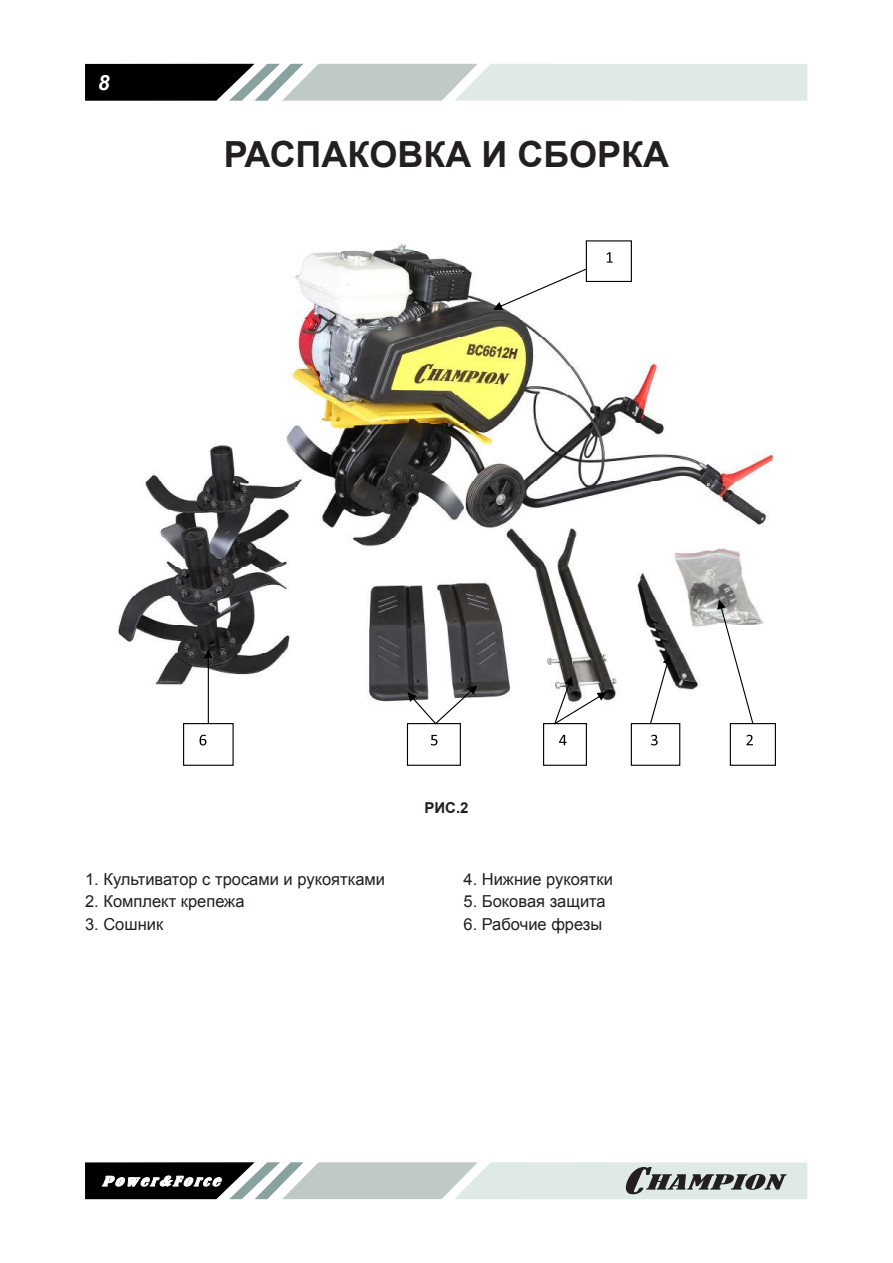
<style>
.page{position:relative;width:893px;height:1263px;background:#fff}
.page>*{position:absolute;margin:0;border:0;box-sizing:border-box;transform-origin:0 0}
.t1{font:700 36px "Arial";color:#231f20}
.t2{font:italic 700 21px "Arial";color:#fff}
.t3{font:16.5px "Arial";color:#231f20}
.t4{font:700 15px "Arial";color:#231f20}
</style>
<div class="page">
<svg style="left:85px;top:64px;width:722px;height:37px;background:#a9b1ae"></svg>
<svg style="left:85px;top:1162px;width:722px;height:37px;background:#a5acaa"></svg>
<img style="left:118px;top:240px;width:659px;height:462px">
<div style="left:586px;top:241px;width:45px;height:40px;background:#fff"></div>
<div style="left:586px;top:240px;width:46px;height:42px;border:1px solid #000"></div>
<svg style="left:607px;top:252px;width:6px;height:11px"></svg>
<div style="left:730px;top:723px;width:46px;height:43px;border:1px solid #000"></div>
<svg style="left:746px;top:735px;width:7px;height:10px"></svg>
<div style="left:631px;top:723px;width:49px;height:43px;border:1px solid #000"></div>
<svg style="left:651px;top:735px;width:7px;height:10px"></svg>
<div style="left:543px;top:723px;width:44px;height:43px;border:1px solid #000"></div>
<svg style="left:559px;top:735px;width:8px;height:10px"></svg>
<div style="left:407px;top:723px;width:54px;height:43px;border:1px solid #000"></div>
<svg style="left:431px;top:735px;width:6px;height:10px"></svg>
<div style="left:183px;top:723px;width:51px;height:43px;border:1px solid #000"></div>
<svg style="left:200px;top:735px;width:6px;height:10px"></svg>
<svg style="left:493px;top:268px;width:94px;height:42px"></svg>
<svg style="left:717px;top:600px;width:36px;height:124px"></svg>
<svg style="left:650px;top:655px;width:21px;height:69px"></svg>
<svg style="left:554px;top:676px;width:53px;height:48px"></svg>
<svg style="left:407px;top:685px;width:70px;height:39px"></svg>
<svg style="left:204px;top:649px;width:9px;height:75px"></svg>
<p class="t2" style="left:98px;top:70px;width:13px">8</p>
<h1 class="t1" style="left:224px;top:130px;width:447px">РАСПАКОВКА И СБОРКА</h1>
<p class="t4" style="left:424px;top:798px;width:46px">РИС.2</p>
<p class="t3" style="left:85px;top:868px;width:302px">1. Культиватор с тросами и рукоятками</p>
<p class="t3" style="left:85px;top:891px;width:161px">2. Комплект крепежа</p>
<p class="t3" style="left:85px;top:913px;width:80px">3. Сошник</p>
<p class="t3" style="left:463px;top:869px;width:151px">4. Нижние рукоятки</p>
<p class="t3" style="left:463px;top:891px;width:144px">5. Боковая защита</p>
<p class="t3" style="left:463px;top:913px;width:140px">6. Рабочие фрезы</p>
</div>
